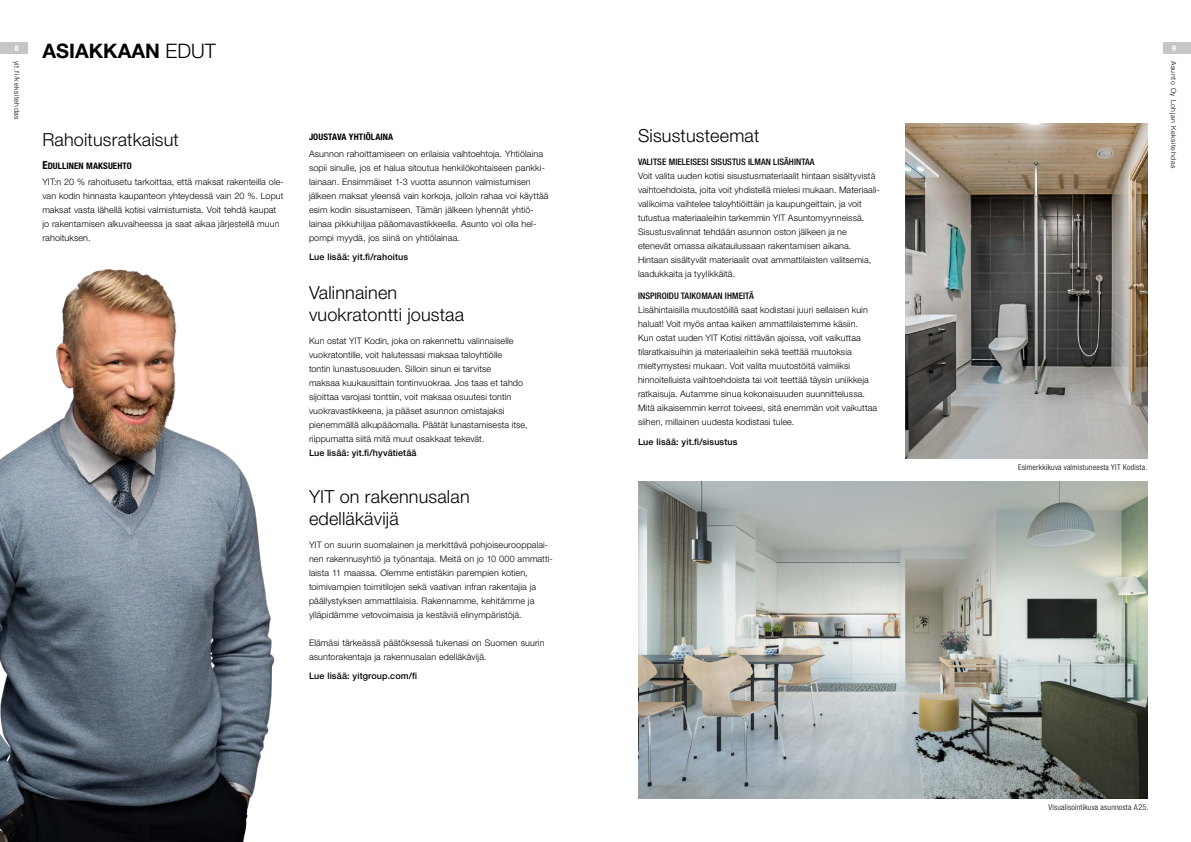
<style>
.page{position:relative;width:1191px;height:842px;background:#fff}
.page>*{position:absolute;margin:0;border:0;box-sizing:border-box;transform-origin:0 0}
.t1{font:700 20px "Helvetica Neue LT Pro";color:#000}
.t2{font:300 18px/22px "Helvetica Neue LT Pro";letter-spacing:.01em;color:#000}
.t3{font:300 9px/14px "Helvetica Neue LT Pro";letter-spacing:.01em;color:#000}
.t4{font:500 9px "Helvetica Neue LT Pro";letter-spacing:.01em;color:#000}
.t5{font:500 condensed 9px "Helvetica Neue LT Pro";letter-spacing:.01em;color:#000}
.t6{font:700 condensed 9px "Helvetica Neue LT Pro";letter-spacing:.015em;color:#000}
.t7{font:300 condensed 8px "Helvetica Neue LT Pro";letter-spacing:.03em;color:#000}
.t8{font:700 condensed 8px "Helvetica Neue LT Pro";color:#fff}
.t9{font:300 7px "Helvetica Neue LT Pro";letter-spacing:.08em;color:#000}
.s1{font-weight:300}
.s2{font-weight:700;font-stretch:condensed;font-size:11px}
.s3{font-weight:700;font-stretch:condensed}
</style>
<div class="page">
<div style="left:0;top:43px;width:28px;height:11px;background:#c6c6c6"></div>
<div style="left:1162px;top:43px;width:29px;height:11px;background:#c6c6c6"></div>
<img style="left:638px;top:481px;width:510px;height:318px">
<img style="left:905px;top:123px;width:242px;height:336px">
<img style="left:0;top:268px;width:275px;height:574px">
<p class="t8" style="left:15px;top:44px;width:5px">8</p>
<h1 class="t1" style="left:43px;top:38px;width:175px">ASIAKKAAN <span class="s1">EDUT</span></h1>
<p class="t8" style="left:1172px;top:44px;width:5px">9</p>
<p class="t9" style="left:21px;top:61px;width:61px;rotate:90deg">yit.fi/keksitehdas</p>
<p class="t9" style="left:1177px;top:61px;width:109px;rotate:90deg">Asunto Oy Lohjan Keksitehdas</p>
<h2 class="t2" style="left:638px;top:124px;width:123px">Sisustusteemat</h2>
<p class="t5" style="left:638px;top:156px;width:178px">VALITSE MIELEISESI SISUSTUS ILMAN LISÄHINTAA</p>
<p class="t3" style="left:638px;top:168px;width:243px">Voit valita uuden kotisi sisustusmateriaalit hintaan sisältyvistä vaihtoehdoista, joita voit yhdistellä mielesi mukaan. Materiaali&shy;valikoima vaihtelee taloyhtiöittäin ja kaupungeittain, ja voit tutustua materiaaleihin tarkemmin YIT Asuntomyynneissä.<br>Sisustusvalinnat tehdään asunnon oston jälkeen ja ne etenevät omassa aikataulussaan rakentamisen aikana.<br>Hintaan sisältyvät materiaalit ovat ammattilaisten valitsemia, laadukkaita ja tyylikkäitä.</p>
<p class="t5" style="left:638px;top:291px;width:117px">INSPIROIDU TAIKOMAAN IHMEITÄ</p>
<p class="t3" style="left:638px;top:303px;width:241px">Lisähintaisilla muutostöillä saat kodistasi juuri sellaisen kuin haluat! Voit myös antaa kaiken ammattilaistemme käsiin.<br>Kun ostat uuden YIT Kotisi riittävän ajoissa, voit vaikuttaa tilaratkaisuihin ja materiaaleihin sekä teettää muutoksia mieltymystesi mukaan. Voit valita muutostöitä valmiiksi hinnoitelluista vaihtoehdoista tai voit teettää täysin uniikkeja ratkaisuja. Autamme sinua kokonaisuuden suunnittelussa.<br>Mitä aikaisemmin kerrot toiveesi, sitä enemmän voit vaikuttaa siihen, millainen uudesta kodistasi tulee.</p>
<p class="t4" style="left:638px;top:436px;width:101px">Lue lisää: yit.fi/sisustus</p>
<p class="t6" style="left:309px;top:131px;width:86px">JOUSTAVA YHTIÖLAINA</p>
<p class="t3" style="left:309px;top:146px;width:241px">Asunnon rahoittamiseen on erilaisia vaihtoehtoja. Yhtiölaina sopii sinulle, jos et halua sitoutua henkilökohtaiseen pankki&shy;lainaan. Ensimmäiset 1-3 vuotta asunnon valmistumisen jälkeen maksat yleensä vain korkoja, jolloin rahaa voi käyttää esim kodin sisustamiseen. Tämän jälkeen lyhennät yhtiö&shy;lainaa pikkuhiljaa pääomavastikkeella. Asunto voi olla hel&shy;pompi myydä, jos siinä on yhtiölainaa.</p>
<p class="t4" style="left:309px;top:252px;width:101px">Lue lisää: yit.fi/rahoitus</p>
<h2 class="t2" style="left:309px;top:281px;width:157px">Valinnainen vuokratontti joustaa</h2>
<p class="t3" style="left:309px;top:333px;width:220px">Kun ostat YIT Kodin, joka on rakennettu valinnaiselle vuokratontille, voit halutessasi maksaa taloyhtiölle<br>tontin lunastusosuuden. Silloin sinun ei tarvitse<br>maksaa kuukausittain tontinvuokraa. Jos taas et tahdo sijoittaa varojasi tonttiin, voit maksaa osuutesi tontin vuokravastikkeena, ja pääset asunnon omistajaksi pienemmällä alkupääomalla. Päätät lunastamisesta itse, riippumatta siitä mitä muut osakkaat tekevät.</p>
<p class="t4" style="left:309px;top:447px;width:109px">Lue lisää: yit.fi/hyvätietää</p>
<h2 class="t2" style="left:309px;top:485px;width:162px">YIT on rakennusalan edelläkävijä</h2>
<p class="t3" style="left:309px;top:537px;width:245px">YIT on suurin suomalainen ja merkittävä pohjoiseurooppalai&shy;nen rakennusyhtiö ja työnantaja. Meitä on jo 10 000 ammatti&shy;laista 11 maassa. Olemme entistäkin parempien kotien, toimivampien toimitilojen sekä vaativan infran rakentajia ja päällystyksen ammattilaisia. Rakennamme, kehitämme ja ylläpidämme vetovoimaisia ja kestäviä elinympäristöjä.</p>
<p class="t3" style="left:309px;top:635px;width:237px">Elämäsi tärkeässä päätöksessä tukenasi on Suomen suurin asuntorakentaja ja rakennusalan edelläkävijä.</p>
<p class="t4" style="left:309px;top:671px;width:110px">Lue lisää: yitgroup.com/fi</p>
<h2 class="t2" style="left:42px;top:128px;width:138px">Rahoitusratkaisut</h2>
<p class="t3" style="left:42px;top:157px;width:243px;line-height:16.8px"><span class="s2">E</span><span class="s3">DULLINEN MAKSUEHTO<br></span>YIT:n 20 % rahoitusetu tarkoittaa, että maksat rakenteilla ole-</p>
<p class="t3" style="left:42px;top:189px;width:243px">van kodin hinnasta kaupanteon yhteydessä vain 20 %. Loput maksat vasta lähellä kotisi valmistumista. Voit tehdä kaupat jo rakentamisen alkuvaiheessa ja saat aikaa järjestellä muun rahoituksen.</p>
<p class="t7" style="left:1018px;top:462px;width:131px">Esimerkkikuva valmistuneesta YIT Kodista.</p>
<p class="t7" style="left:1048px;top:803px;width:102px">Visualisointikuva asunnosta A25.</p>
</div>
